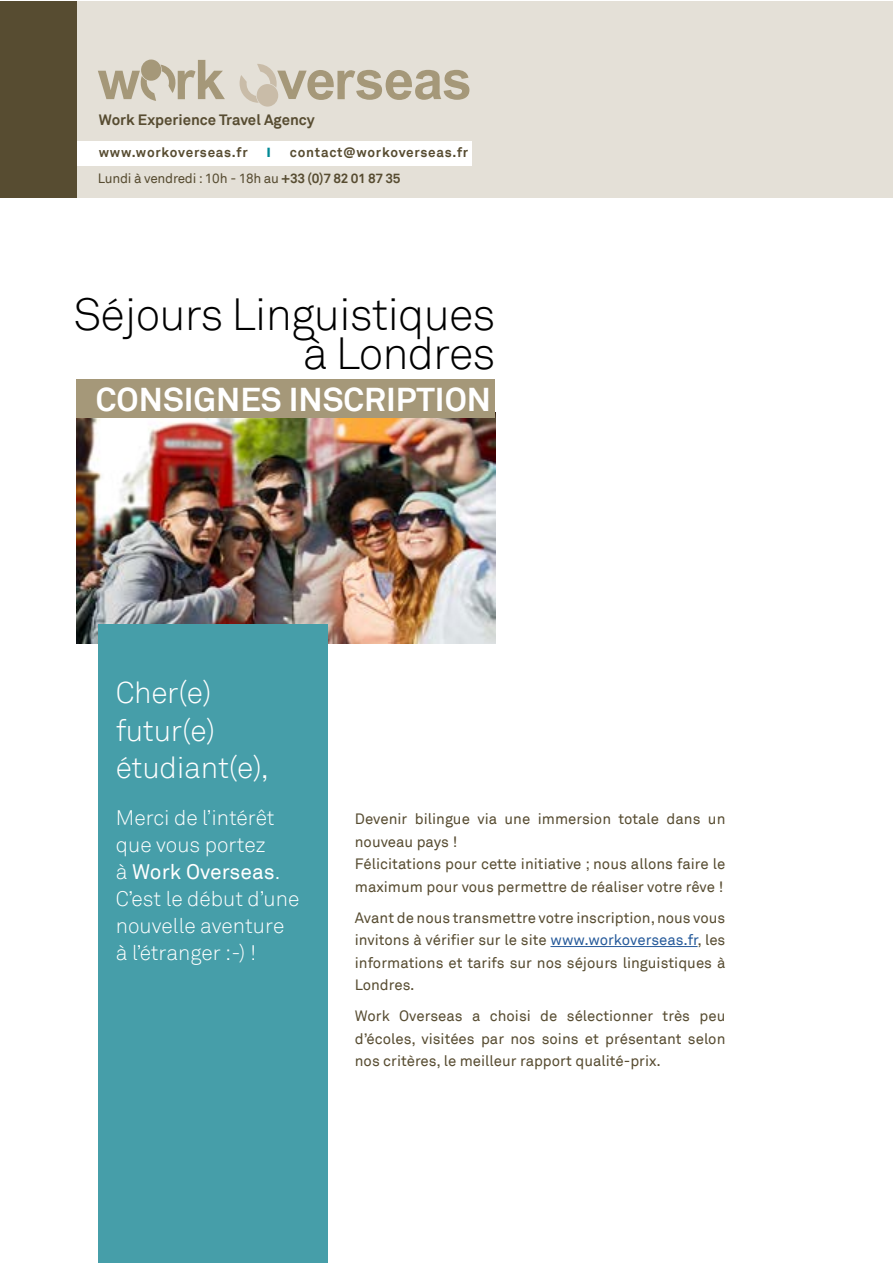
<style>
.page{position:relative;width:893px;height:1263px;background:#fff}
.page>*{position:absolute;margin:0;border:0;box-sizing:border-box;transform-origin:0 0}
.t1{font:300 45px/39px "Akkurat";letter-spacing:-.02em;color:#000;text-align:right}
.t2{font:700 33px "Akkurat";color:#fff}
.t3{font:300 30px/37.5px "Akkurat";letter-spacing:-.01em;color:#fff}
.t4{font:300 21px/27px "Akkurat";color:#fff}
.t5{font:15px/22.5px "Akkurat";color:#574c31;text-align:justify}
.t6{font:700 15px "Akkurat";color:#574c31}
.t7{font:700 13.5px "Akkurat";letter-spacing:.055em;color:#574c31}
.t8{font:13.5px "Akkurat";letter-spacing:-.02em;color:#574c31}
.s1{font-size:18px;color:#008995}
.s2{font-weight:700}
.s3{font-weight:400}
.s4{color:#275b9b}
</style>
<div class="page">
<img style="left:77px;top:418px;width:418px;height:225px">
<div style="left:77px;top:379px;width:418px;height:39px;background:#a59879"></div>
<hr style="left:550px;top:946px;width:148px;height:1px;background:#275b9b">
<div style="left:98px;top:624px;width:229px;height:639px;background:#469ea9"></div>
<div style="left:77px;top:1px;width:815px;height:197px;background:#e4e0d7"></div>
<svg style="left:98px;top:60px;width:127px;height:41px"></svg>
<svg style="left:239px;top:64px;width:230px;height:43px"></svg>
<div style="left:77px;top:141px;width:395px;height:24px;background:#fff"></div>
<div style="left:0;top:1px;width:77px;height:197px;background:#574c31"></div>
<p class="t6" style="left:99px;top:110px;width:217px">Work Experience Travel Agency</p>
<p class="t7" style="left:99px;top:144px;width:174px">www.workoverseas.fr <span class="s1">ı</span></p>
<p class="t7" style="left:290px;top:144px;width:180px">contact@workoverseas.fr</p>
<p class="t8" style="left:98px;top:170px;width:304px">Lundi à vendredi : 10h - 18h au <span class="s2">+33 (0)7 82 01 87 35</span></p>
<h1 class="t1" style="left:73px;top:294px;width:423px">Séjours Linguistiques à Londres</h1>
<h2 class="t2" style="left:96px;top:378px;width:397px">CONSIGNES INSCRIPTION</h2>
<h3 class="t3" style="left:116px;top:673px;width:155px">Cher(e) futur(e) étudiant(e),</h3>
<h3 class="t4" style="left:116px;top:804px;width:185px">Merci de l’intérêt que vous portez<br>à <span class="s3">Work Overseas</span>.<br>C’est le début d’une nouvelle aventure à l’étranger :-) !</h3>
<p class="t5" style="left:355px;top:807px;width:372px;text-align:left">Devenir bilingue via une immersion totale dans un nouveau pays !<br>Félicitations pour cette initiative ; nous allons faire le maximum pour vous permettre de réaliser votre rêve !</p>
<p class="t5" style="left:355px;top:906px;width:372px">Avant de nous transmettre votre inscription, nous vous invitons à vérifier sur le site <span class="s4">www.workoverseas.fr</span>, les informations et tarifs sur nos séjours linguistiques à Londres.</p>
<p class="t5" style="left:355px;top:1004px;width:372px">Work Overseas a choisi de sélectionner très peu d’écoles, visitées par nos soins et présentant selon nos critères, le meilleur rapport qualité-prix.</p>
</div>
